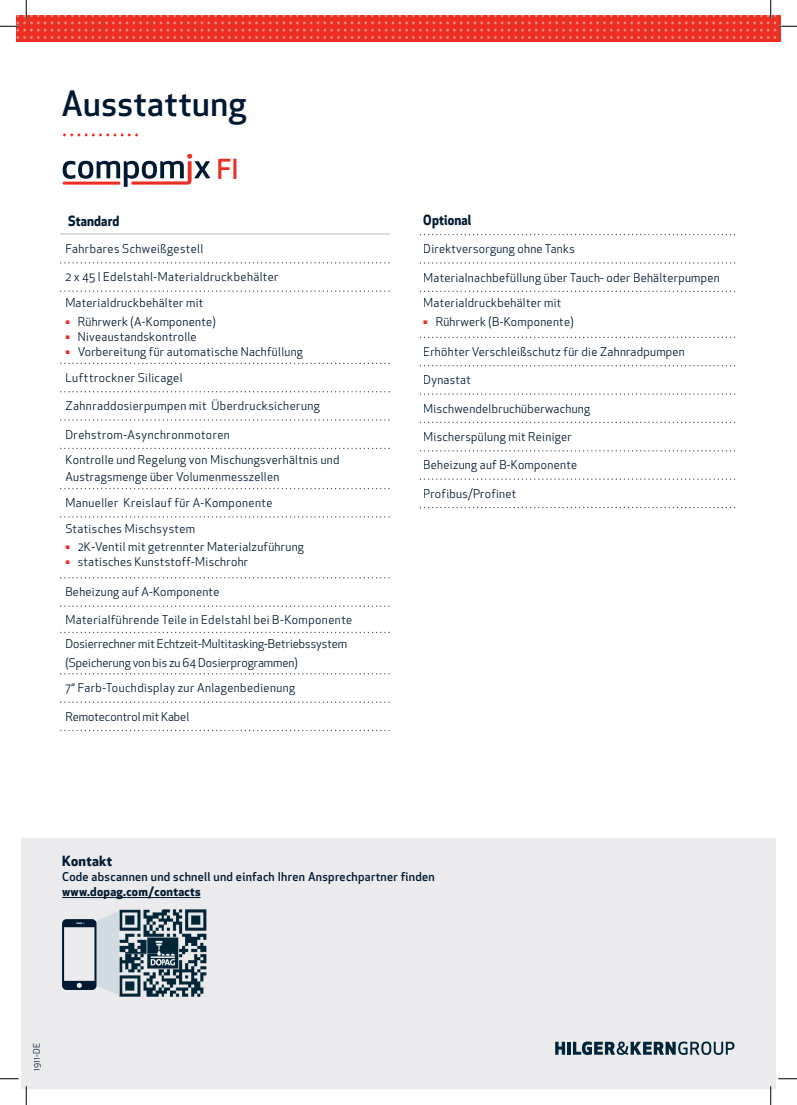
<style>
.page{position:relative;width:797px;height:1105px;background:#fff}
.page>*{position:absolute;margin:0;border:0;box-sizing:border-box;transform-origin:0 0}
.t1{font:500 33.75px "Apex New";letter-spacing:.015em;color:#001932}
.t2{font:500 27px "Apex New";color:#ee2e22}
.t3{font:700 13.75px "Apex New";letter-spacing:.01em;color:#001932;scale:.91 1}
.t4{font:700 13.75px "Apex New";letter-spacing:.01em;color:#001932}
.t5{font:11.88px/25.8px "Apex New";letter-spacing:.025em;color:#001932}
.t6{font:11.88px/24.6px "Apex New";color:#001932}
.t7{font:500 11.88px "Apex New";letter-spacing:.025em;color:#001932}
.t8{font:700 11.88px "Apex New";letter-spacing:.025em;color:#001932}
.t9{font:8.75px "Apex New";letter-spacing:.025em;color:#001932}
</style>
<div class="page">
<div style="left:16px;top:16px;width:765px;height:26px;background:#ee2e22"></div>
<svg style="left:420px;top:234px;width:315px;height:1px"></svg>
<svg style="left:420px;top:262px;width:315px;height:2px"></svg>
<svg style="left:420px;top:291px;width:315px;height:1px"></svg>
<svg style="left:420px;top:337px;width:315px;height:1px"></svg>
<svg style="left:420px;top:365px;width:315px;height:1px"></svg>
<svg style="left:420px;top:393px;width:315px;height:2px"></svg>
<svg style="left:420px;top:422px;width:315px;height:1px"></svg>
<svg style="left:420px;top:450px;width:315px;height:1px"></svg>
<svg style="left:420px;top:478px;width:315px;height:2px"></svg>
<svg style="left:420px;top:507px;width:315px;height:1px"></svg>
<svg style="left:60px;top:262px;width:329px;height:1px"></svg>
<svg style="left:60px;top:290px;width:329px;height:2px"></svg>
<svg style="left:60px;top:363px;width:329px;height:1px"></svg>
<svg style="left:60px;top:391px;width:329px;height:1px"></svg>
<svg style="left:60px;top:419px;width:329px;height:2px"></svg>
<svg style="left:60px;top:448px;width:329px;height:1px"></svg>
<svg style="left:60px;top:488px;width:329px;height:1px"></svg>
<svg style="left:60px;top:516px;width:329px;height:2px"></svg>
<svg style="left:60px;top:577px;width:329px;height:1px"></svg>
<svg style="left:60px;top:605px;width:329px;height:2px"></svg>
<svg style="left:60px;top:632px;width:329px;height:1px"></svg>
<svg style="left:60px;top:673px;width:329px;height:1px"></svg>
<svg style="left:60px;top:701px;width:329px;height:2px"></svg>
<svg style="left:60px;top:730px;width:329px;height:1px"></svg>
<hr style="left:60px;top:234px;width:329px;height:1px;background:#dcdddf">
<div style="left:21px;top:838px;width:755px;height:251px;background:#ebebed"></div>
<svg style="left:555px;top:1041px;width:179px;height:14px"></svg>
<svg style="left:62px;top:910px;width:57px;height:85px"></svg>
<img style="left:119px;top:910px;width:88px;height:87px">
<img style="left:119px;top:910px;width:1px;height:85px">
<hr style="left:62px;top:897px;width:138px;height:1px;background:#001932">
<svg style="left:63px;top:133px;width:75px;height:3px"></svg>
<svg style="left:63px;top:154px;width:147px;height:33px"></svg>
<svg style="left:0;top:1078px;width:19px;height:1px"></svg>
<svg style="left:778px;top:1078px;width:19px;height:1px"></svg>
<svg style="left:25px;top:1086px;width:2px;height:19px"></svg>
<svg style="left:0;top:0;width:797px;height:39px"></svg>
<svg style="left:770px;top:1086px;width:1px;height:19px"></svg>
<h1 class="t1" style="left:61px;top:81px;width:187px">Ausstattung</h1>
<h2 class="t2" style="left:217px;top:151px;width:23px">FI</h2>
<p class="t3" style="left:68px;top:211px;width:58px">Standard</p>
<p class="t5" style="left:65px;top:236px;width:139px">Fahrbares Schweißgestell</p>
<p class="t5" style="left:65px;top:264px;width:215px">2 x 45 l Edelstahl-Materialdruckbehälter<br>Materialdruckbehälter mit</p>
<p class="t5" style="left:65px;top:309px;width:152px"><sup>▪</sup> Rührwerk (A-Komponente)</p>
<p class="t5" style="left:65px;top:324px;width:133px"><sup>▪</sup> Niveaustandskontrolle</p>
<p class="t5" style="left:65px;top:339px;width:239px"><sup>▪</sup> Vorbereitung für automatische Nachfüllung<br>Lufttrockner Silicagel</p>
<p class="t5" style="left:65px;top:393px;width:256px">Zahnraddosierpumpen mit Überdrucksicherung</p>
<p class="t5" style="left:65px;top:421px;width:275px">Drehstrom-Asynchronmotoren<br>Kontrolle und Regelung von Mischungs verhältnis und</p>
<p class="t5" style="left:65px;top:464px;width:215px">Austragsmenge über Volumenmesszellen<br>Manueller Kreislauf für A-Komponente<br>Statisches Mischsystem</p>
<p class="t5" style="left:65px;top:534px;width:240px"><sup>▪</sup> 2K-Ventil mit getrennter Materialzuführung</p>
<p class="t5" style="left:65px;top:549px;width:184px"><sup>▪</sup> statisches Kunststoff-Mischrohr</p>
<p class="t5" style="left:65px;top:579px;width:155px">Beheizung auf A-Komponente</p>
<p class="t6" style="left:65px;top:607px;width:288px">Materialführende Teile in Edelstahl bei B-Komponente<br>Dosierrechner mit Echtzeit-Multitasking-Betriebssystem</p>
<p class="t6" style="left:65px;top:649px;width:234px;line-height:25.8px">(Speicherung von bis zu 64 Dosierprogrammen)<br>7“ Farb-Touchdisplay zur Anlagenbedienung</p>
<p class="t6" style="left:65px;top:704px;width:125px">Remotecontrol mit Kabel</p>
<p class="t3" style="left:423px;top:210px;width:54px">Optional</p>
<p class="t5" style="left:423px;top:236px;width:153px">Direktversorgung ohne Tanks</p>
<p class="t5" style="left:423px;top:264px;width:298px">Materialnachbefüllung über Tauch- oder Behälterpumpen<br>Materialdruckbehälter mit</p>
<p class="t5" style="left:423px;top:309px;width:152px"><sup>▪</sup> Rührwerk (B-Komponente)</p>
<p class="t5" style="left:423px;top:339px;width:263px">Erhöhter Verschleißschutz für die Zahnradpumpen</p>
<p class="t5" style="left:423px;top:367px;width:49px">Dynastat</p>
<p class="t5" style="left:423px;top:395px;width:168px">Mischwendelbruchüberwachung</p>
<p class="t5" style="left:423px;top:424px;width:150px">Mischerspülung mit Reiniger</p>
<p class="t5" style="left:423px;top:452px;width:155px">Beheizung auf B-Komponente</p>
<p class="t5" style="left:423px;top:481px;width:94px">Profibus/Profinet</p>
<p class="t4" style="left:62px;top:851px;width:52px">Kontakt</p>
<p class="t7" style="left:62px;top:869px;width:374px">Code abscannen und schnell und einfach Ihren Ansprechpartner finden</p>
<p class="t8" style="left:62px;top:883px;width:140px">www.dopag.com/contacts</p>
<p class="t9" style="left:31px;top:1071px;width:30px;rotate:-90deg">1911-DE</p>
</div>
